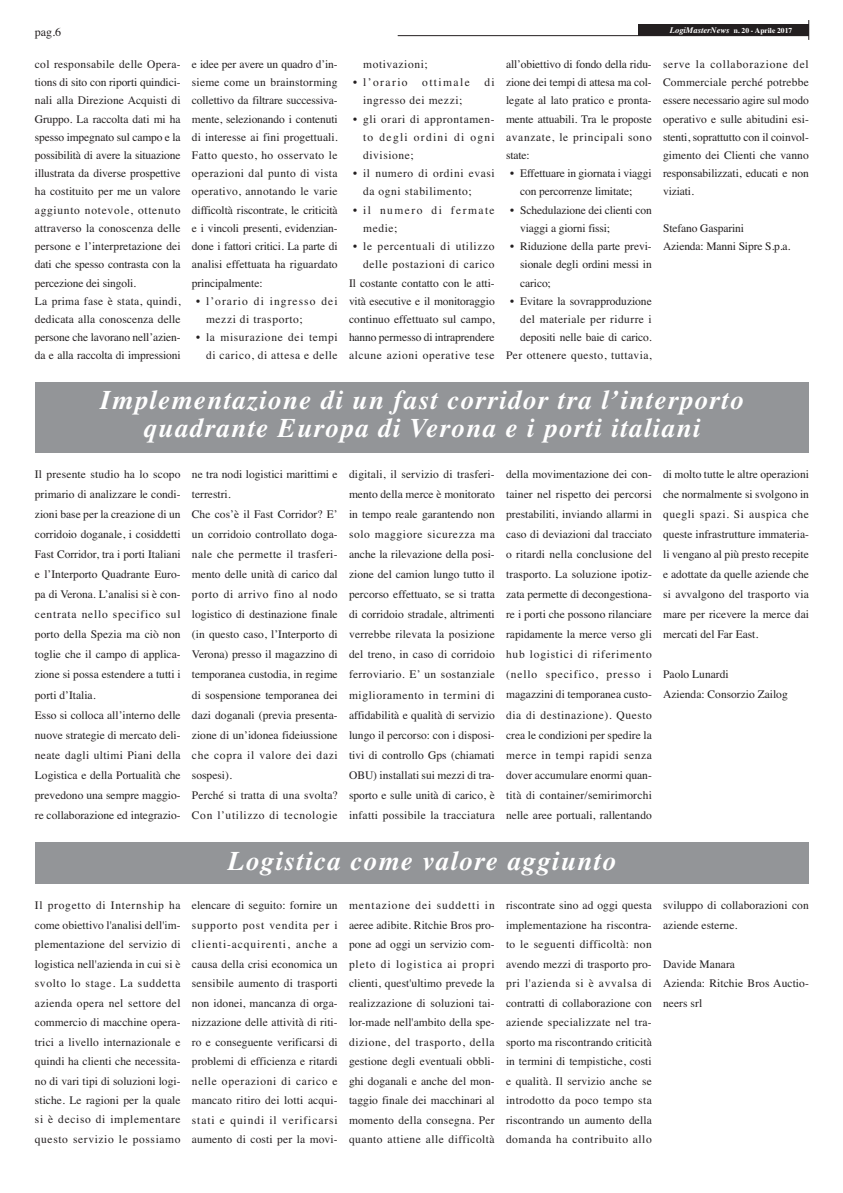
<style>
.page{position:relative;width:843px;height:1193px;background:#fff}
.page>*{position:absolute;margin:0;border:0;box-sizing:border-box;transform-origin:0 0}
.t1{font:italic 700 27px/28px "Times";letter-spacing:.05em;color:#fff;text-align:center}
.t2{font:12px "Times";color:#231f20}
.t3{font:11.5px/20.1px "Times";color:#231f20;text-align:justify}
.t4{font:11.5px/18.2px "Times";letter-spacing:.05em;color:#231f20}
.t5{font:11.5px/18.2px "Times";letter-spacing:.055em;color:#231f20;text-align:right}
.t6{font:11.5px/18.2px "Times";letter-spacing:.09em;color:#231f20}
.t7{font:11.5px/18.2px "Times";letter-spacing:.125em;color:#231f20}
.t8{font:700 7.5px "Times";color:#fff}
.s1{font-style:italic;font-size:8.5px}
</style>
<div class="page">
<div style="left:639px;top:24px;width:170px;height:12px;background:#231f20"></div>
<hr style="left:398px;top:35px;width:411px;height:1px;background:#231f20">
<svg style="left:809px;top:20px;width:1px;height:20px"></svg>
<div style="left:35px;top:843px;width:774px;height:41px;background:#939598"></div>
<div style="left:35px;top:382px;width:774px;height:71px;background:#939598"></div>
<p class="t2" style="left:35px;top:27px;width:28px">pag.6</p>
<p class="t8" style="left:670px;top:28px;width:124px"><span class="s1">LogiMasterNews</span> n. 20 - Aprile 2017</p>
<p class="t3" style="left:35px;top:56px;width:147px;line-height:18.2px;text-align:left">col responsabile delle Opera&shy;tions di sito con riporti quindici&shy;nali alla Direzione Acquisti di<br>Gruppo. La raccolta dati mi ha spesso impegnato sul campo e la possibilità di avere la situazione illustrata da diverse prospettive ha costituito per me un valore aggiunto notevole, ottenuto attraverso la conoscenza delle persone e l’interpretazione dei dati che spesso contrasta con la percezione dei singoli.<br>La prima fase è stata, quindi, dedicata alla conoscenza delle persone che lavorano nell’azien&shy;da e alla raccolta di impressioni</p>
<p class="t3" style="left:192px;top:56px;width:147px;line-height:18.2px">e idee per avere un quadro d’in&shy;sieme come un brainstorming collettivo da filtrare successiva&shy;mente, selezionando i contenuti di interesse ai fini progettuali.<br>Fatto questo, ho osservato le operazioni dal punto di vista operativo, annotando le varie difficoltà riscontrate, le criticità e i vincoli presenti, evidenzian&shy;done i fattori critici. La parte di analisi effettuata ha riguardato principalmente:</p>
<p class="t6" style="left:206px;top:293px;width:133px;text-indent:-10px">• l’orario di ingresso dei mezzi di trasporto;</p>
<p class="t5" style="left:196px;top:329px;width:143px">• la misurazione dei tempi di carico, di attesa e delle</p>
<p class="t4" style="left:363px;top:56px;width:66px">motivazioni;</p>
<p class="t3" style="left:353px;top:73px;width:56px">• l’orario</p>
<p class="t7" style="left:422px;top:74px;width:49px">ottimale</p>
<p class="t3" style="left:484px;top:73px;width:12px">di</p>
<p class="t4" style="left:363px;top:92px;width:101px">ingresso dei mezzi;</p>
<p class="t3" style="left:363px;top:111px;width:133px;line-height:18.2px;text-indent:-10px">• gli orari di approntamen&shy;to degli ordini di ogni divisione;</p>
<p class="t4" style="left:363px;top:165px;width:133px;text-indent:-10px">• il numero di ordini evasi da ogni stabilimento;</p>
<p class="t7" style="left:363px;top:202px;width:133px;text-indent:-10px">• il numero di fermate medie;</p>
<p class="t3" style="left:349px;top:238px;width:147px;line-height:18.2px;text-align:right">• le percentuali di utilizzo delle postazioni di carico<br>Il costante contatto con le atti&shy;vità esecutive e il monitoraggio continuo effettuato sul campo, hanno permesso di intraprendere alcune azioni operative tese</p>
<p class="t3" style="left:506px;top:56px;width:147px;line-height:18.2px">all’obiettivo di fondo della ridu&shy;zione dei tempi di attesa ma col&shy;legate al lato pratico e pronta&shy;mente attuabili. Tra le proposte avanzate, le principali sono state:</p>
<p class="t3" style="left:520px;top:165px;width:133px;line-height:18.2px;text-indent:-10px">• Effettuare in giornata i viaggi con percorrenze limitate;</p>
<p class="t3" style="left:520px;top:202px;width:133px;line-height:18.2px;text-indent:-10px">• Schedulazione dei clienti con viaggi a giorni fissi;</p>
<p class="t3" style="left:520px;top:238px;width:133px;line-height:18.2px;text-indent:-10px">• Riduzione della parte previ&shy;sionale degli ordini messi in carico;</p>
<p class="t3" style="left:506px;top:293px;width:147px;line-height:18.2px;text-align:right">• Evitare la sovrapproduzione del materiale per ridurre i depositi nelle baie di carico.<br>Per ottenere questo, tuttavia,</p>
<p class="t3" style="left:663px;top:56px;width:147px;line-height:18.2px">serve la collaborazione del Commerciale perché potrebbe essere necessario agire sul modo operativo e sulle abitudini esi&shy;stenti, soprattutto con il coinvol&shy;gimento dei Clienti che vanno responsabilizzati, educati e non viziati.</p>
<p class="t3" style="left:663px;top:220px;width:129px;line-height:18.2px">Stefano Gasparini<br>Azienda: Manni Sipre S.p.a.</p>
<h1 class="t1" style="left:100px;top:389px;width:645px">Implementazione di un fast corridor tra l’interporto quadrante Europa di Verona e i porti italiani</h1>
<p class="t3" style="left:35px;top:465px;width:147px;text-align:left">Il presente studio ha lo scopo primario di analizzare le condi&shy;zioni base per la creazione di un corridoio doganale, i cosiddetti<br>Fast Corridor, tra i porti Italiani e l’Interporto Quadrante Euro&shy;pa di Verona. L’analisi si è con&shy;centrata nello specifico sul porto della Spezia ma ciò non toglie che il campo di applica&shy;zione si possa estendere a tutti i porti d’Italia.<br>Esso si colloca all’interno delle nuove strategie di mercato deli&shy;neate dagli ultimi Piani della<br>Logistica e della Portualità che prevedono una sempre maggio&shy;re collaborazione ed integrazio-</p>
<p class="t3" style="left:192px;top:465px;width:147px;text-align:left">ne tra nodi logistici marittimi e terrestri.<br>Che cos’è il Fast Corridor? E’ un corridoio controllato doga&shy;nale che permette il trasferi&shy;mento delle unità di carico dal porto di arrivo fino al nodo logistico di destinazione finale (in questo caso, l’Interporto di<br>Verona) presso il magazzino di temporanea custodia, in regime di sospensione temporanea dei dazi doganali (previa presenta&shy;zione di un’idonea fideiussione che copra il valore dei dazi sospesi).<br>Perché si tratta di una svolta?<br>Con l’utilizzo di tecnologie</p>
<p class="t3" style="left:349px;top:465px;width:147px">digitali, il servizio di trasferi&shy;mento della merce è monitorato in tempo reale garantendo non solo maggiore sicurezza ma anche la rilevazione della posi&shy;zione del camion lungo tutto il percorso effettuato, se si tratta di corridoio stradale, altrimenti verrebbe rilevata la posizione del treno, in caso di corridoio ferroviario. E’ un sostanziale miglioramento in termini di affidabilità e qualità di servizio lungo il percorso: con i disposi&shy;tivi di controllo Gps (chiamati OBU) installati sui mezzi di tra&shy;sporto e sulle unità di carico, è infatti possibile la tracciatura</p>
<p class="t3" style="left:506px;top:465px;width:147px">della movimentazione dei con&shy;tainer nel rispetto dei percorsi prestabiliti, inviando allarmi in caso di deviazioni dal tracciato o ritardi nella conclusione del trasporto. La soluzione ipotiz&shy;zata permette di decongestiona&shy;re i porti che possono rilanciare rapidamente la merce verso gli hub logistici di riferimento (nello specifico, presso i magazzini di temporanea custo&shy;dia di destinazione). Questo crea le condizioni per spedire la merce in tempi rapidi senza dover accumulare enormi quan&shy;tità di container/semirimorchi nelle aree portuali, rallentando</p>
<p class="t3" style="left:663px;top:465px;width:147px">di molto tutte le altre operazioni che normalmente si svolgono in quegli spazi. Si auspica che queste infrastrutture immateria&shy;li vengano al più presto recepite e adottate da quelle aziende che si avvalgono del trasporto via mare per ricevere la merce dai mercati del Far East.</p>
<p class="t3" style="left:663px;top:665px;width:126px">Paolo Lunardi<br>Azienda: Consorzio Zailog</p>
<h1 class="t1" style="left:228px;top:850px;width:389px">Logistica come valore aggiunto</h1>
<p class="t3" style="left:35px;top:897px;width:147px;line-height:19.5px">Il progetto di Internship ha come obiettivo l'analisi dell'im&shy;plementazione del servizio di logistica nell'azienda in cui si è svolto lo stage. La suddetta azienda opera nel settore del commercio di macchine opera&shy;trici a livello internazionale e quindi ha clienti che necessita&shy;no di vari tipi di soluzioni logi&shy;stiche. Le ragioni per la quale si è deciso di implementare questo servizio le possiamo</p>
<p class="t3" style="left:192px;top:897px;width:147px;line-height:19.5px">elencare di seguito: fornire un supporto post vendita per i clienti-acquirenti, anche a causa della crisi economica un sensibile aumento di trasporti non idonei, mancanza di orga&shy;nizzazione delle attività di riti&shy;ro e conseguente verificarsi di problemi di efficienza e ritardi nelle operazioni di carico e mancato ritiro dei lotti acqui&shy;stati e quindi il verificarsi aumento di costi per la movi-</p>
<p class="t3" style="left:349px;top:897px;width:147px;line-height:19.5px">mentazione dei suddetti in aeree adibite. Ritchie Bros pro&shy;pone ad oggi un servizio com&shy;pleto di logistica ai propri clienti, quest'ultimo prevede la realizzazione di soluzioni tai&shy;lor-made nell'ambito della spe&shy;dizione, del trasporto, della gestione degli eventuali obbli&shy;ghi doganali e anche del mon&shy;taggio finale dei macchinari al momento della consegna. Per quanto attiene alle difficoltà</p>
<p class="t3" style="left:506px;top:897px;width:147px;line-height:19.5px">riscontrate sino ad oggi questa implementazione ha riscontra&shy;to le seguenti difficoltà: non avendo mezzi di trasporto pro&shy;pri l'azienda si è avvalsa di contratti di collaborazione con aziende specializzate nel tra&shy;sporto ma riscontrando criticità in termini di tempistiche, costi e qualità. Il servizio anche se introdotto da poco tempo sta riscontrando un aumento della domanda ha contribuito allo</p>
<p class="t3" style="left:663px;top:897px;width:147px;line-height:19.5px">sviluppo di collaborazioni con aziende esterne.</p>
<p class="t3" style="left:663px;top:955px;width:147px;line-height:19.5px;text-align:left">Davide Manara<br>Azienda: Ritchie Bros Auctio&shy;neers srl</p>
</div>
